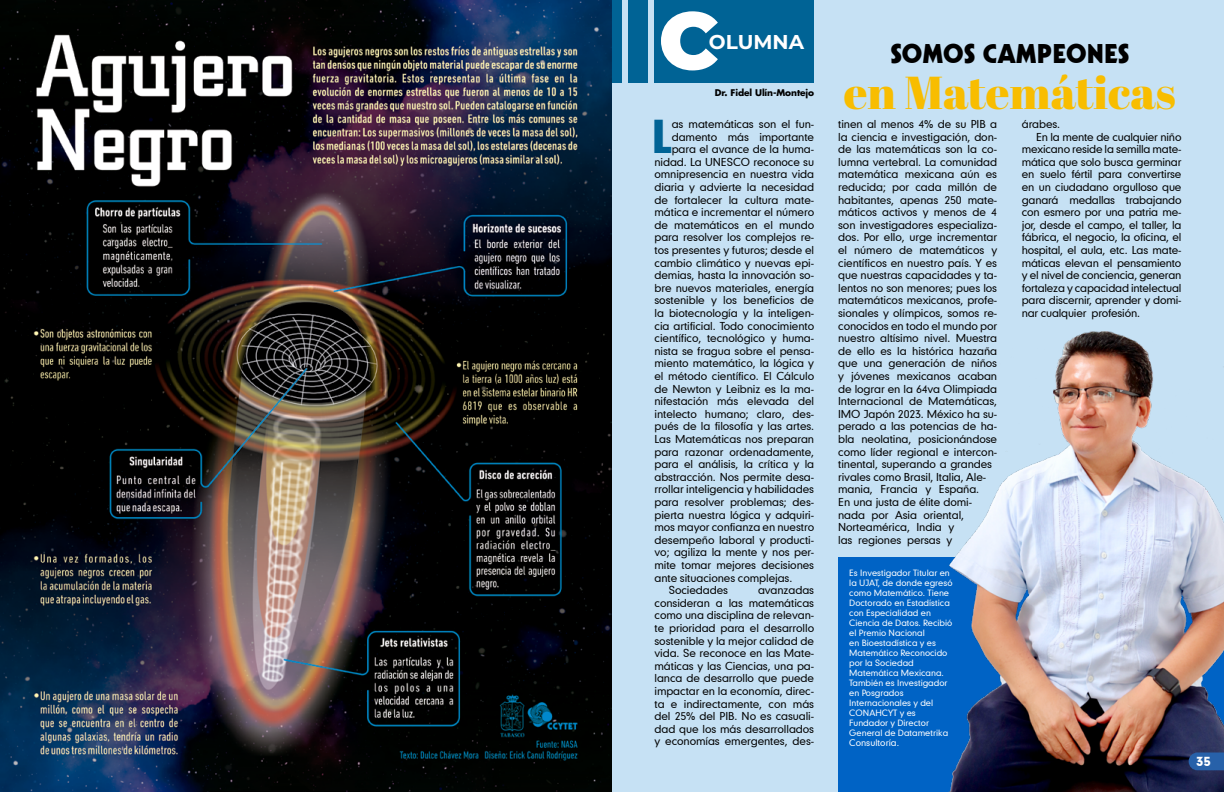
<style>
.page{position:relative;width:1224px;height:792px;background:#fff}
.page>*{position:absolute;margin:0;border:0;box-sizing:border-box;transform-origin:0 0}
.t1{font:46.2px "Abril Fatface";color:#f8bd00}
.t2{font:43.5px "Geometric 706 BT Black B";color:#006395}
.t3{font:26.4px "Geometric 231 BT Heavy C";color:#000}
.t4{font:700 20px "Montserrat";color:#fff}
.t5{font:12px "Geometric 706 BT Black B";color:#fff}
.t6{font:10.5px/12.6px "Geometric 706 BT Medium B";letter-spacing:-.01em;color:#000;text-align:justify}
.t7{font:700 9px "Futura Std";letter-spacing:-.01em;color:#000}
.t8{font:8.7px "Geometric 706 BT Medium B";color:#fff}
.t9{font:8.3px/10px "Geometric 706 BT Medium B";color:#fff}
</style>
<div class="page">
<div style="left:612px;top:0;width:612px;height:792px;background:#c6e1f4"></div>
<div style="left:838px;top:557px;width:386px;height:235px;background:#0063c5"></div>
<img style="left:948px;top:331px;width:276px;height:461px">
<svg style="left:1189px;top:753px;width:35px;height:17px"></svg>
<img style="left:0;top:0;width:612px;height:792px">
<div style="left:629px;top:0;width:19px;height:83px;background:#006395"></div>
<div style="left:612px;top:0;width:10px;height:83px;background:#006395"></div>
<div style="left:655px;top:0;width:159px;height:83px;background:#006395"></div>
<svg style="left:661px;top:11px;width:57px;height:59px"></svg>
<h3 class="t4" style="left:709px;top:27px;width:97px">OLUMNA</h3>
<p class="t7" style="left:715px;top:87px;width:101px">Dr. Fidel Ulín-Montejo</p>
<h2 class="t2" style="left:651px;top:107px;width:23px">L</h2>
<p class="t6" style="left:672px;top:117px;width:144px">as matemáticas son el fun-</p>
<p class="t6" style="left:672px;top:130px;width:144px">damento más importante</p>
<p class="t6" style="left:672px;top:143px;width:144px">para el avance de la huma-</p>
<p class="t6" style="left:655px;top:155px;width:161px">nidad. La UNESCO reconoce su</p>
<p class="t6" style="left:655px;top:168px;width:161px">omnipresencia en nuestra vida</p>
<p class="t6" style="left:655px;top:180px;width:161px">diaria y advierte la necesidad</p>
<p class="t6" style="left:655px;top:193px;width:161px">de fortalecer la cultura mate-</p>
<p class="t6" style="left:655px;top:206px;width:161px">mática e incrementar el número</p>
<p class="t6" style="left:655px;top:218px;width:161px">de matemáticos en el mundo</p>
<p class="t6" style="left:655px;top:231px;width:161px">para resolver los complejos re-</p>
<p class="t6" style="left:655px;top:243px;width:161px">tos presentes y futuros; desde el</p>
<p class="t6" style="left:655px;top:256px;width:161px">cambio climático y nuevas epi-</p>
<p class="t6" style="left:655px;top:269px;width:161px">demias, hasta la innovación so-</p>
<p class="t6" style="left:655px;top:281px;width:161px">bre nuevos materiales, energía</p>
<p class="t6" style="left:655px;top:294px;width:161px">sostenible y los beneficios de</p>
<p class="t6" style="left:655px;top:306px;width:161px">la biotecnología y la inteligen-</p>
<p class="t6" style="left:655px;top:319px;width:161px">cia artificial. Todo conocimiento</p>
<p class="t6" style="left:655px;top:332px;width:161px">científico, tecnológico y huma-</p>
<p class="t6" style="left:655px;top:344px;width:161px">nista se fragua sobre el pensa-</p>
<p class="t6" style="left:655px;top:357px;width:161px">miento matemático, la lógica y</p>
<p class="t6" style="left:655px;top:369px;width:161px">el método científico. El Cálculo</p>
<p class="t6" style="left:655px;top:382px;width:161px">de Newton y Leibniz es la ma-</p>
<p class="t6" style="left:655px;top:395px;width:161px">nifestación más elevada del</p>
<p class="t6" style="left:655px;top:407px;width:161px">intelecto humano; claro, des-</p>
<p class="t6" style="left:655px;top:420px;width:161px">pués de la filosofía y las artes.</p>
<p class="t6" style="left:655px;top:432px;width:161px">Las Matemáticas nos preparan</p>
<p class="t6" style="left:655px;top:445px;width:161px">para razonar ordenadamente,</p>
<p class="t6" style="left:655px;top:458px;width:161px">para el análisis, la crítica y la</p>
<p class="t6" style="left:655px;top:470px;width:161px">abstracción. Nos permite desa-</p>
<p class="t6" style="left:655px;top:483px;width:161px">rrollar inteligencia y habilidades</p>
<p class="t6" style="left:655px;top:495px;width:161px">para resolver problemas; des-</p>
<p class="t6" style="left:655px;top:508px;width:161px">pierta nuestra lógica y adquiri-</p>
<p class="t6" style="left:655px;top:521px;width:161px">mos mayor confianza en nuestro</p>
<p class="t6" style="left:655px;top:533px;width:161px">desempeño laboral y producti-</p>
<p class="t6" style="left:655px;top:546px;width:161px">vo; agiliza la mente y nos per-</p>
<p class="t6" style="left:655px;top:558px;width:161px">mite tomar mejores decisiones</p>
<p class="t6" style="left:655px;top:571px;width:139px">ante situaciones complejas.</p>
<p class="t6" style="left:669px;top:584px;width:61px">Sociedades</p>
<p class="t6" style="left:655px;top:584px;width:161px;text-indent:104px">avanzadas consideran a las matemáticas como una disciplina de relevan&shy;te prioridad para el desarrollo sostenible y la mejor calidad de vida. Se reconoce en las Mate&shy;máticas y las Ciencias, una pa&shy;lanca de desarrollo que puede impactar en la economía, direc&shy;ta e indirectamente, con más del 25% del PIB. No es casuali&shy;dad que los más desarrollados y economías emergentes, des-</p>
<h3 class="t3" style="left:890px;top:37px;width:240px">SOMOS CAMPEONES</h3>
<h1 class="t1" style="left:844px;top:60px;width:334px">en Matemáticas</h1>
<p class="t6" style="left:838px;top:117px;width:161px;text-align:left">tinen al menos 4% de su PIB a la ciencia e investigación, don&shy;de las matemáticas son la co&shy;lumna vertebral. La comunidad matemática mexicana aún es reducida; por cada millón de habitantes, apenas 250 mate&shy;máticos activos y menos de 4 son investigadores especializa&shy;dos. Por ello, urge incrementar el número de matemáticos y científicos en nuestro país. Y es que nuestras capacidades y ta&shy;lentos no son menores; pues los matemáticos mexicanos, profe&shy;sionales y olímpicos, somos re&shy;conocidos en todo el mundo por nuestro altísimo nivel. Muestra de ello es la histórica hazaña que una generación de niños y jóvenes mexicanos acaban de lograr en la 64va Olimpiada<br>Internacional de Matemáticas,<br>IMO Japón 2023. México ha su&shy;perado a las potencias de ha&shy;bla neolatina, posicionándose como líder regional e intercon&shy;tinental, superando a grandes rivales como Brasil, Italia, Ale&shy;mania, Francia y España.<br>En una justa de élite domi&shy;nada por Asia oriental,<br>Norteamérica, India y<br>las regiones persas y</p>
<p class="t9" style="left:849px;top:567px;width:105px">Es Investigador Titular en la UJAT, de donde egresó como Matemático. Tiene<br>Doctorado en Estadística con Especialidad en<br>Ciencia de Datos. Recibió el Premio Nacional<br>en Bioestadística y es<br>Matemático Reconocido por la Sociedad<br>Matemática Mexicana.<br>También es Investigador en Posgrados<br>Internacionales y del<br>CONAHCYT y es<br>Fundador y Director<br>General de Datametrika</p>
<p class="t8" style="left:849px;top:737px;width:51px">Consultoría.</p>
<p class="t6" style="left:1022px;top:117px;width:40px">árabes.</p>
<p class="t6" style="left:1036px;top:130px;width:147px">En la mente de cualquier niño</p>
<p class="t6" style="left:1022px;top:143px;width:161px">mexicano reside la semilla mate-</p>
<p class="t6" style="left:1022px;top:155px;width:161px">mática que solo busca germinar</p>
<p class="t6" style="left:1022px;top:168px;width:161px">en suelo fértil para convertirse</p>
<p class="t6" style="left:1022px;top:180px;width:161px">en un ciudadano orgulloso que</p>
<p class="t6" style="left:1022px;top:193px;width:161px">ganará medallas trabajando</p>
<p class="t6" style="left:1022px;top:206px;width:161px">con esmero por una patria me-</p>
<p class="t6" style="left:1022px;top:218px;width:161px">jor, desde el campo, el taller, la</p>
<p class="t6" style="left:1022px;top:231px;width:161px">fábrica, el negocio, la oficina, el</p>
<p class="t6" style="left:1022px;top:243px;width:161px">hospital, el aula, etc. Las mate-</p>
<p class="t6" style="left:1022px;top:256px;width:161px">máticas elevan el pensamiento</p>
<p class="t6" style="left:1022px;top:269px;width:161px">y el nivel de conciencia, generan</p>
<p class="t6" style="left:1022px;top:281px;width:161px">fortaleza y capacidad intelectual</p>
<p class="t6" style="left:1022px;top:294px;width:161px">para discernir, aprender y domi-</p>
<p class="t6" style="left:1022px;top:306px;width:120px">nar cualquier profesión.</p>
<p class="t5" style="left:1196px;top:753px;width:16px">35</p>
</div>
